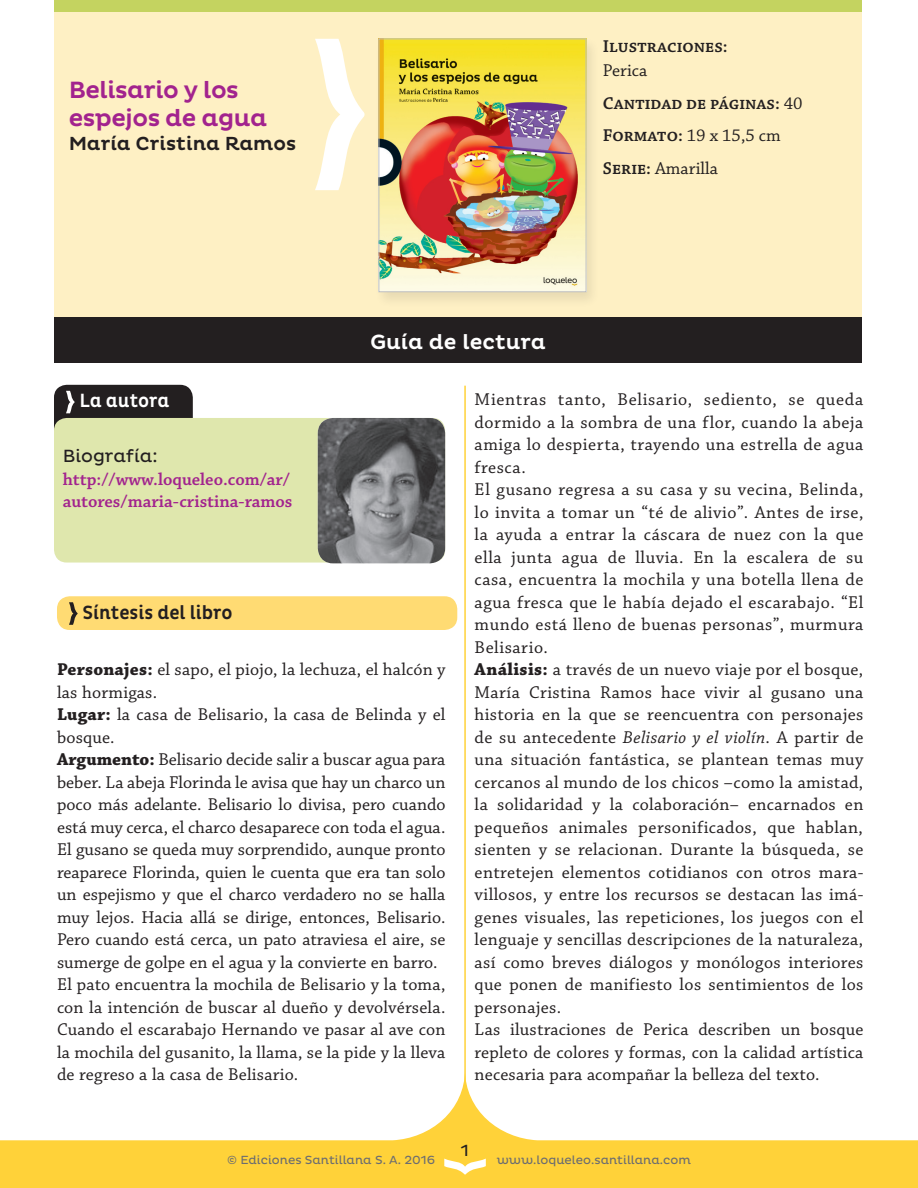
<style>
.page{position:relative;width:918px;height:1188px;background:#fff}
.page>*{position:absolute;margin:0;border:0;box-sizing:border-box;transform-origin:0 0}
.t1{font:500 24px/28.5px "Pluto";letter-spacing:-.02em;color:#a2238e}
.t2{font:500 21px "Pluto";color:#fff}
.t3{font:500 19.5px "Pluto Cond";color:#231f20}
.t4{font:500 19.5px "Pluto Cond";color:#fff}
.t5{font:500 19.35px "Pluto";color:#231f20}
.t6{font:18px/22.5px "Chaparral Pro";letter-spacing:.02em;color:#231f20}
.t7{font:600 18px/32.5px "Chaparral Pro";color:#231f20}
.t8{font:600 18px/22.5px "Chaparral Pro";color:#a2238e}
.t9{font:18px "Pluto";color:#231f20}
.t10{font:16.5px "Pluto";color:#231f20}
.t11{font:12px "Pluto";color:#6c6d70}
.s1{font-weight:400}
.s2{font-weight:700}
.s3{font-style:italic}
</style>
<div class="page">
<div style="left:57px;top:596px;width:400px;height:34px;background:#ffdb73;border-radius:13px"></div>
<svg style="left:69px;top:602px;width:9px;height:23px"></svg>
<div style="left:54px;top:0;width:808px;height:325px;background:#fef0c4"></div>
<div style="left:375px;top:37px;width:225px;height:271px;background:#231f20;opacity:.1"></div>
<img style="left:381px;top:41px;width:203px;height:249px">
<div style="left:379px;top:39px;width:207px;height:253px;border:1px solid #bcbdc0"></div>
<svg style="left:315px;top:39px;width:50px;height:151px"></svg>
<div style="left:54px;top:317px;width:808px;height:45px;background:#231f20"></div>
<div style="left:54px;top:0;width:808px;height:11px;background:#c4d360"></div>
<div style="left:54px;top:385px;width:139px;height:104px;background:#231f20;border-radius:13px"></div>
<svg style="left:66px;top:391px;width:9px;height:22px"></svg>
<div style="left:54px;top:418px;width:391px;height:145px;background:#dfe7ad;border-radius:13px"></div>
<img style="left:318px;top:418px;width:127px;height:145px">
<svg style="left:0;top:1081px;width:918px;height:107px"></svg>
<hr style="left:464px;top:386px;width:2px;height:717px;background:#ffd239">
<svg style="left:444px;top:1159px;width:42px;height:16px"></svg>
<h1 class="t1" style="left:69px;top:76px;width:200px">Belisario y los espejos de agua</h1>
<p class="t5" style="left:69px;top:132px;width:229px">María Cristina Ramos</p>
<p class="t7" style="left:603px;top:31px;width:126px">Ilustraciones:</p>
<p class="t7" style="left:603px;top:55px;width:201px"><span class="s1">Perica<br></span>Cantidad de páginas: <span class="s1">40<br></span>Formato: <span class="s1">19 x 15,5 cm<br></span>Serie: <span class="s1">Amarilla</span></p>
<p class="t2" style="left:370px;top:330px;width:177px">Guía de lectura</p>
<p class="t4" style="left:80px;top:390px;width:91px">La autora</p>
<p class="t9" style="left:63px;top:446px;width:97px">Biografía:</p>
<p class="t8" style="left:63px;top:468px;width:231px">http://www.loqueleo.com/ar/ autores/maria-cristina-ramos</p>
<p class="t3" style="left:83px;top:601px;width:152px">Síntesis del libro</p>
<p class="t6" style="left:57px;top:659px;width:390px"><span class="s2">Personajes:</span> el sapo, el piojo, la lechuza, el halcón y las hormigas.<br><span class="s2">Lugar:</span> la casa de Belisario, la casa de Belinda y el bosque.<br><span class="s2">Argumento:</span> Belisario decide salir a buscar agua para beber. La abeja Florinda le avisa que hay un charco un poco más adelante. Belisario lo divisa, pero cuando está muy cerca, el charco desaparece con toda el agua.<br>El gusano se queda muy sorprendido, aunque pronto reaparece Florinda, quien le cuenta que era tan solo un espejismo y que el charco verdadero no se halla muy lejos. Hacia allá se dirige, entonces, Belisario.<br>Pero cuando está cerca, un pato atraviesa el aire, se sumerge de golpe en el agua y la convierte en barro.<br>El pato encuentra la mochila de Belisario y la toma, con la intención de buscar al dueño y devolvérsela.<br>Cuando el escarabajo Hernando ve pasar al ave con la mochila del gusanito, la llama, se la pide y la lleva de regreso a la casa de Belisario.</p>
<p class="t6" style="left:475px;top:389px;width:390px">Mientras tanto, Belisario, sediento, se queda dormido a la sombra de una flor, cuando la abeja amiga lo despierta, trayendo una estrella de agua fresca.<br>El gusano regresa a su casa y su vecina, Belinda, lo invita a tomar un “té de alivio”. Antes de irse, la ayuda a entrar la cáscara de nuez con la que ella junta agua de lluvia. En la escalera de su casa, encuentra la mochila y una botella llena de agua fresca que le había dejado el escarabajo. “El mundo está lleno de buenas personas”, murmura Belisario.<br><span class="s2">Análisis:</span> a través de un nuevo viaje por el bosque, María Cristina Ramos hace vivir al gusano una historia en la que se reencuentra con personajes de su antecedente <span class="s3">Belisario y el violín</span>. A partir de una situación fantástica, se plantean temas muy cercanos al mundo de los chicos –como la amistad, la solidaridad y la colaboración– encarnados en pequeños animales personificados, que hablan, sienten y se relacionan. Durante la búsqueda, se entretejen elementos cotidianos con otros mara&shy;villosos, y entre los recursos se destacan las imá&shy;genes visuales, las repeticiones, los juegos con el lenguaje y sencillas descripciones de la naturaleza, así como breves diálogos y monólogos interiores que ponen de manifiesto los sentimientos de los personajes.<br>Las ilustraciones de Perica describen un bosque repleto de colores y formas, con la calidad artística necesaria para acompañar la belleza del texto.</p>
<p class="t10" style="left:461px;top:1141px;width:10px">1</p>
<p class="t11" style="left:227px;top:1153px;width:210px">© Ediciones Santillana S. A. 2016</p>
<p class="t11" style="left:497px;top:1153px;width:196px">www.loqueleo.santillana.com</p>
</div>
